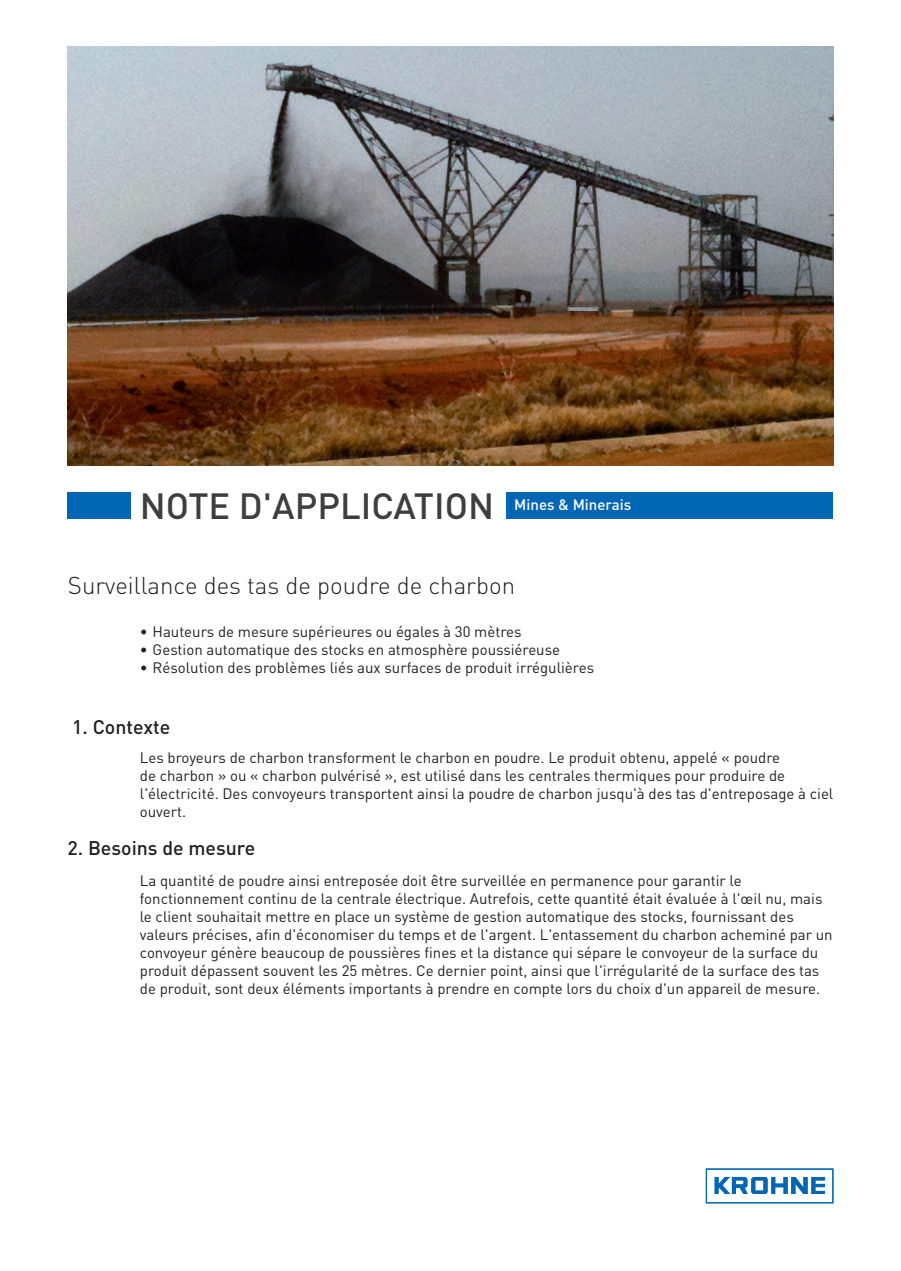
<style>
.page{position:relative;width:901px;height:1271px;background:#fff}
.page>*{position:absolute;margin:0;border:0;box-sizing:border-box;transform-origin:0 0}
.t1{font:500 36px "DIN";color:#3e3e3f}
.t2{font:300 24px "DIN";color:#231f20}
.t3{font:500 19.5px "DIN";color:#231f20}
.t4{font:15px/18px "DIN";color:#231f20}
.t5{font:500 15px "DIN";color:#fff}
</style>
<div class="page">
<svg style="left:705px;top:1168px;width:128px;height:36px"></svg>
<img style="left:67px;top:46px;width:766px;height:419px">
<div style="left:67px;top:492px;width:766px;height:26px;background:#0166b3"></div>
<div style="left:131px;top:489px;width:374px;height:30px;background:#fff"></div>
<h1 class="t1" style="left:140px;top:482px;width:355px">NOTE D'APPLICATION</h1>
<p class="t5" style="left:514px;top:495px;width:118px">Mines &amp; Minerais</p>
<h2 class="t2" style="left:68px;top:570px;width:448px">Surveillance des tas de poudre de charbon</h2>
<p class="t4" style="left:140px;top:621px;width:383px">• Hauteurs de mesure supérieures ou égales à 30 mètres</p>
<p class="t4" style="left:140px;top:639px;width:421px">• Gestion automatique des stocks en atmosphère poussiéreuse</p>
<p class="t4" style="left:140px;top:657px;width:455px">• Résolution des problèmes liés aux surfaces de produit irrégulières</p>
<h3 class="t3" style="left:72px;top:714px;width:100px">1. Contexte</h3>
<p class="t4" style="left:140px;top:748px;width:695px">Les broyeurs de charbon transforment le charbon en poudre. Le produit obtenu, appelé « poudre<br>de charbon » ou « charbon pulvérisé », est utilisé dans les centrales thermiques pour produire de l'électricité. Des convoyeurs transportent ainsi la poudre de charbon jusqu'à des tas d'entreposage à ciel ouvert.</p>
<h3 class="t3" style="left:67px;top:835px;width:189px">2. Besoins de mesure</h3>
<p class="t4" style="left:140px;top:871px;width:694px">La quantité de poudre ainsi entreposée doit être surveillée en permanence pour garantir le fonctionnement continu de la centrale électrique. Autrefois, cette quantité était évaluée à l'œil nu, mais le client souhaitait mettre en place un système de gestion automatique des stocks, fournissant des valeurs précises, afin d'économiser du temps et de l'argent. L'entassement du charbon acheminé par un convoyeur génère beaucoup de poussières fines et la distance qui sépare le convoyeur de la surface du produit dépassent souvent les 25 mètres. Ce dernier point, ainsi que l'irrégularité de la surface des tas de produit, sont deux éléments importants à prendre en compte lors du choix d'un appareil de mesure.</p>
</div>
